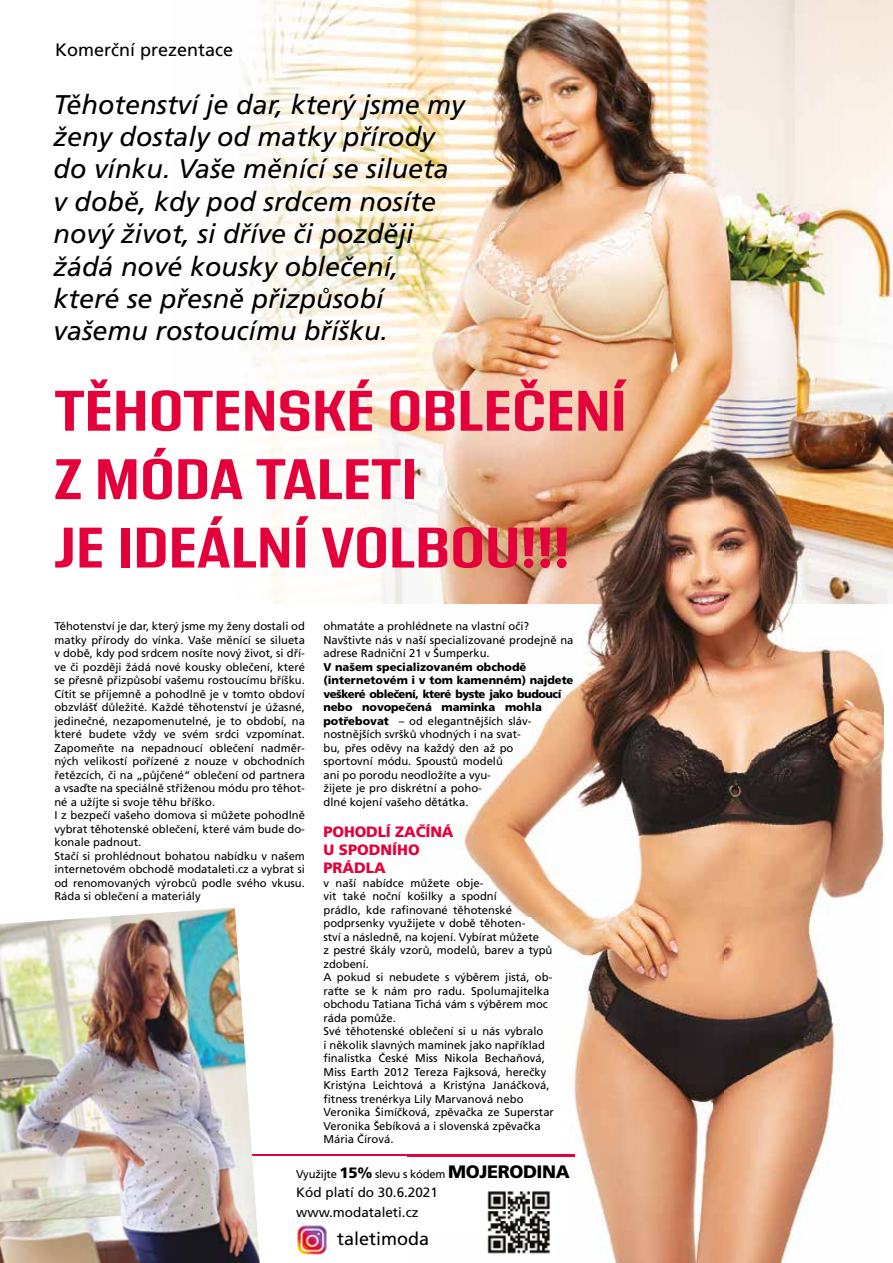
<style>
.page{position:relative;width:893px;height:1263px;background:#fff}
.page>*{position:absolute;margin:0;border:0;box-sizing:border-box;transform-origin:0 0}
.t1{font:700 57px/68.4px "Address Sans Pro";color:#e4003a}
.t2{font:italic 27px/32.4px "Frutiger OT";color:#000}
.t3{font:18px "Frutiger OT";color:#000}
.t4{font:900 15px/18px "Frutiger OT";letter-spacing:-.005em;color:#e4003a}
.t5{font:13.5px/19.5px "Frutiger OT";color:#000}
.t6{font:11.25px/13.5px "Frutiger OT";color:#000}
.t7{font:11.25px "Frutiger OT";letter-spacing:-.02em;color:#000}
.s1{font-weight:900}
.s2{font-weight:900;font-size:15px}
.s3{font-weight:900;font-size:18px}
</style>
<div class="page">
<hr style="left:232px;top:1154px;width:342px;height:2px;background:#e4003a">
<img style="left:239px;top:0;width:569px;height:396px">
<img style="left:808px;top:0;width:85px;height:447px">
<img style="left:330px;top:396px;width:106px;height:156px">
<img style="left:436px;top:396px;width:373px;height:11px">
<img style="left:884px;top:447px;width:9px;height:157px">
<img style="left:346px;top:552px;width:58px;height:52px">
<img style="left:407px;top:407px;width:477px;height:856px">
<img style="left:407px;top:1154px;width:167px;height:2px">
<img style="left:297px;top:1225px;width:30px;height:30px">
<img style="left:484px;top:1187px;width:69px;height:69px">
<img style="left:0;top:908px;width:260px;height:355px">
<h3 class="t3" style="left:55px;top:40px;width:180px">Komerční prezentace</h3>
<h2 class="t2" style="left:54px;top:89px;width:413px">Těhotenství je dar, který jsme my ženy dostaly od matky přírody do vínku. Vaše měnící se silueta v době, kdy pod srdcem nosíte nový život, si dříve či později žádá nové kousky oblečení, které se přesně přizpůsobí vašemu rostoucímu bříšku.</h2>
<h1 class="t1" style="left:55px;top:379px;width:573px">TĚHOTENSKÉ OBLEČENÍ<br>Z MÓDA TALETI<br>JE IDEÁLNÍ VOLBOU!!!</h1>
<p class="t6" style="left:54px;top:620px;width:252px">Těhotenství je dar, který jsme my ženy dostali od matky přírody do vínka. Vaše měnící se silueta v době, kdy pod srdcem nosíte nový život, si dří&shy;ve či později žádá nové kousky oblečení, které se přesně přizpůsobí vašemu rostoucímu bříšku.<br>Cítit se příjemně a pohodlně je v tomto obdoví obzvlášť důležité. Každé těhotenství je úžasné, jedinečné, nezapomenutelné, je to období, na které budete vždy ve svém srdci vzpomínat.<br>Zapomeňte na nepadnoucí oblečení nadměr&shy;ných velikostí pořízené z nouze v obchodních řetězcích, či na „půjčené“ oblečení od partnera a vsaďte na speciálně střiženou módu pro těhot&shy;né a užíjte si svoje těhu bříško.<br>I z bezpečí vašeho domova si můžete pohodlně vybrat těhotenské oblečení, které vám bude do&shy;konale padnout.<br>Stačí si prohlédnout bohatou nabídku v našem internetovém obchodě modataleti.cz a vybrat si od renomovaných výrobců podle svého vkusu.<br>Ráda si oblečení a materiály</p>
<p class="t6" style="left:323px;top:620px;width:251px">ohmatáte a prohlédnete na vlastní oči?<br>Navštivte nás v naší specializované prodejně na adrese Radniční 21 v Šumperku.</p>
<p class="t6" style="left:323px;top:660px;width:252px"><span class="s1">V našem specializovaném obchodě (internetovém i v tom kamenném) najdete veškeré oblečení, které byste jako budoucí nebo novopečená maminka mohla potřebovat</span> – od elegantnějších sláv&shy;nostnějších svršků vhodných i na svat-<br>bu, přes oděvy na každý den až po<br>sportovní módu. Spoustů modelů<br>ani po porodu neodložíte a vyu-<br>žijete je pro diskrétní a poho-<br>dlné kojení vašeho dětátka.</p>
<h3 class="t4" style="left:323px;top:823px;width:132px">POHODLÍ ZAČÍNÁ<br>U SPODNÍHO<br>PRÁDLA</h3>
<p class="t6" style="left:323px;top:876px;width:232px">v naší nabídce můžete obje-<br>vit také noční košilky a spodní<br>prádlo, kde rafinované těhotenské podprsenky využijete v době těhoten-<br>ství a následně, na kojení. Vybírat můžete<br>z pestré škály vzorů, modelů, barev a typů zdobení.<br>A pokud si nebudete s výběrem jistá, ob&shy;raťte se k nám pro radu. Spolumajitelka obchodu Tatiana Tichá vám s výběrem moc ráda pomůže.<br>Své těhotenské oblečení si u nás vybralo<br>i několik slavných maminek jako například finalistka České Miss Nikola Bechaňová, Miss Earth 2012 Tereza Fajksová, herečky Kristýna Leichtová a Kristýna Janáčková, fitness trenérkya Lily Marvanová nebo Veronika Šimíčková, zpěvačka ze Superstar Veronika Šebíková a i slovenská zpěvačka Mária Čírová.</p>
<p class="t7" style="left:296px;top:1168px;width:275px">Využijte <span class="s2">15%</span> slevu s kódem <span class="s3">MOJERODINA</span></p>
<p class="t5" style="left:296px;top:1183px;width:143px">Kód platí do 30.6.2021 www.modataleti.cz</p>
<h3 class="t3" style="left:337px;top:1229px;width:94px">taletimoda</h3>
</div>
